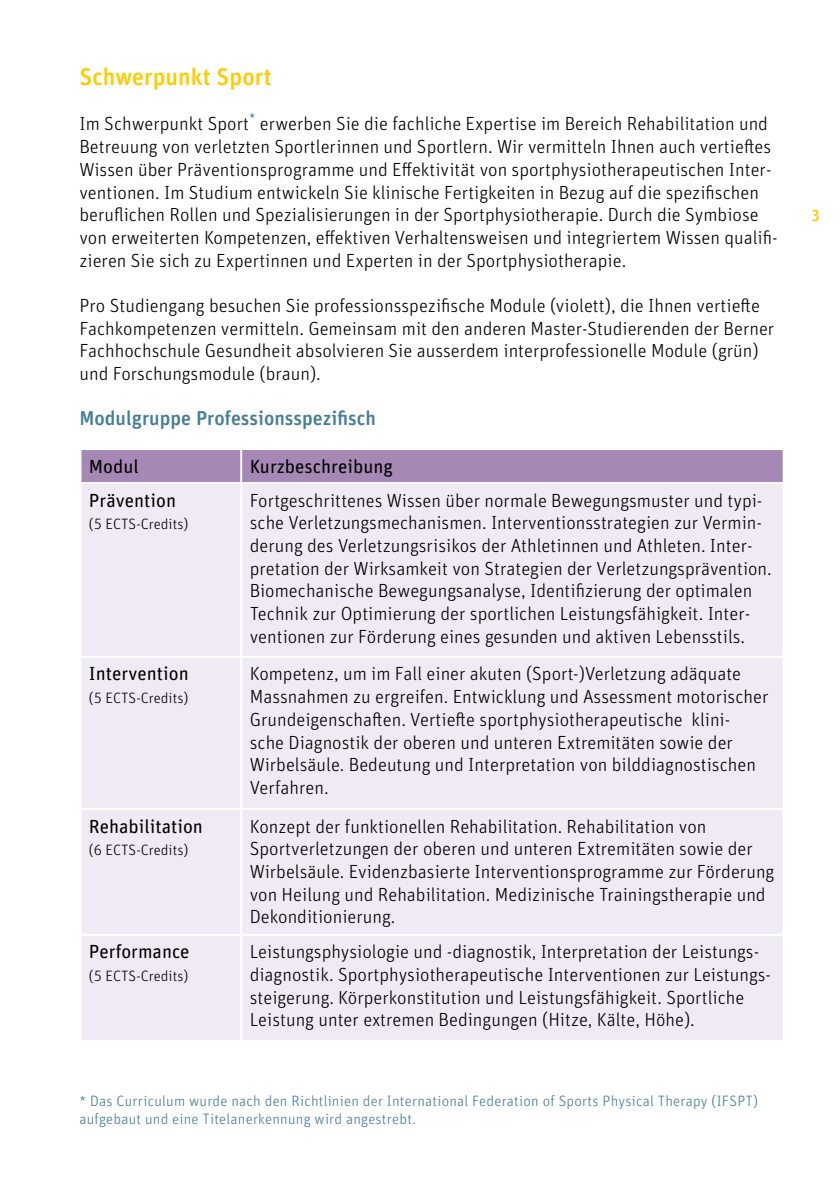
<style>
.page{position:relative;width:840px;height:1191px;background:#fff}
.page>*{position:absolute;margin:0;border:0;box-sizing:border-box;transform-origin:0 0}
.Titel_Innenseiten{font:500 24px "Unit Rounded Pro";color:#fc0}
.Untertitel{font:500 20px "Unit Rounded Pro";color:#467d95}
.Tabelle{font:300 19px/22.6px "Unit Rounded Pro";color:#000}
.Fliesstext{font:300 19px/22.6px "Unit Rounded Pro";color:#000}
.Tabelle-2{font:19px "Unit Rounded Pro";color:#000}
.t1{font:500 16px "Unit Rounded Pro";color:#fc0}
.Fussnote_ohne_Aufzäh{font:300 15px/18.2px "Unit Rounded Pro";letter-spacing:.015em;color:#467d95}
.Tabelle-3{font:300 15px "Unit Rounded Pro";color:#000}
</style>
<div class="page">
<div style="left:81px;top:450px;width:701px;height:32px;background:#a588b3"></div>
<div style="left:81px;top:484px;width:701px;height:556px;background:#efeaf4"></div>
<hr style="left:240px;top:450px;width:2px;height:32px;background:#fff">
<hr style="left:240px;top:484px;width:2px;height:172px;background:#fff">
<hr style="left:79px;top:656px;width:162px;height:2px;background:#fff">
<hr style="left:241px;top:656px;width:543px;height:2px;background:#fff">
<hr style="left:240px;top:658px;width:2px;height:150px;background:#fff">
<hr style="left:79px;top:808px;width:162px;height:2px;background:#fff">
<hr style="left:241px;top:808px;width:543px;height:2px;background:#fff">
<hr style="left:240px;top:810px;width:2px;height:123px;background:#fff">
<hr style="left:79px;top:933px;width:162px;height:2px;background:#fff">
<hr style="left:241px;top:933px;width:543px;height:2px;background:#fff">
<hr style="left:240px;top:935px;width:2px;height:105px;background:#fff">
<p class="Titel_Innenseiten" style="left:79px;top:60px;width:194px">Schwerpunkt Sport</p>
<p class="Fliesstext" style="left:79px;top:112px;width:699px">Im Schwerpunkt Sport<sup>*</sup> erwerben Sie die fachliche Expertise im Bereich Rehabilitation und Betreuung von verletzten Sportlerinnen und Sportlern. Wir vermitteln Ihnen auch vertieftes Wissen über Präventionsprogramme und Effektivität von sportphysiotherapeutischen Inter&shy;ventionen. Im Studium entwickeln Sie klinische Fertigkeiten in Bezug auf die spezifischen beruflichen Rollen und Spezialisierungen in der Sportphysiotherapie. Durch die Symbiose von erweiterten Kompetenzen, effektiven Verhaltensweisen und integriertem Wissen qualifi&shy;zieren Sie sich zu Expertinnen und Experten in der Sportphysiotherapie.</p>
<p class="Fliesstext" style="left:79px;top:294px;width:696px">Pro Studiengang besuchen Sie professionsspezifische Module (violett), die Ihnen vertiefte Fachkompetenzen vermitteln. Gemeinsam mit den anderen Master-Studierenden der Berner Fachhochschule Gesundheit absolvieren Sie ausserdem interprofessionelle Module (grün) und Forschungsmodule (braun).</p>
<p class="Untertitel" style="left:79px;top:404px;width:298px">Modulgruppe Professionsspezifisch</p>
<p class="Tabelle-2" style="left:89px;top:453px;width:51px">Modul</p>
<p class="Tabelle-2" style="left:249px;top:453px;width:145px">Kurzbeschreibung</p>
<p class="Tabelle-2" style="left:89px;top:487px;width:89px">Prävention</p>
<p class="Tabelle-3" style="left:89px;top:514px;width:101px">(5 ECTS-Credits)</p>
<p class="Tabelle" style="left:249px;top:488px;width:523px">Fortgeschrittenes Wissen über normale Bewegungsmuster und typi&shy;sche Verletzungsmechanismen. Interventionsstrategien zur Vermin&shy;derung des Verletzungsrisikos der Athletinnen und Athleten. Inter&shy;pretation der Wirksamkeit von Strategien der Verletzungsprävention.<br>Biomechanische Bewegungsanalyse, Identifizierung der optimalen Technik zur Optimierung der sportlichen Leistungsfähigkeit. Inter&shy;ventionen zur Förderung eines gesunden und aktiven Lebensstils.</p>
<p class="Tabelle-2" style="left:89px;top:661px;width:101px">Intervention</p>
<p class="Tabelle-3" style="left:89px;top:688px;width:101px">(5 ECTS-Credits)</p>
<p class="Tabelle" style="left:249px;top:662px;width:520px">Kompetenz, um im Fall einer akuten (Sport-)Verletzung adäquate Massnahmen zu ergreifen. Entwicklung und Assessment motorischer Grundeigenschaften. Vertiefte sportphysiotherapeutische klini&shy;sche Diagnostik der oberen und unteren Extremitäten sowie der Wirbelsäule. Bedeutung und Interpretation von bilddiagnostischen Verfahren.</p>
<p class="Tabelle-2" style="left:89px;top:813px;width:115px">Rehabilitation</p>
<p class="Tabelle-3" style="left:89px;top:840px;width:101px">(6 ECTS-Credits)</p>
<p class="Tabelle" style="left:249px;top:814px;width:526px">Konzept der funktionellen Rehabilitation. Rehabilitation von Sportverletzungen der oberen und unteren Extremitäten sowie der Wirbelsäule. Evidenzbasierte Interventionsprogramme zur Förderung von Heilung und Rehabilitation. Medizinische Trainingstherapie und Dekonditionierung.</p>
<p class="Tabelle-2" style="left:89px;top:938px;width:102px">Performance</p>
<p class="Tabelle-3" style="left:89px;top:966px;width:101px">(5 ECTS-Credits)</p>
<p class="Tabelle" style="left:249px;top:940px;width:522px">Leistungsphysiologie und -diagnostik, Interpretation der Leistungs&shy;diagnostik. Sportphysiotherapeutische Interventionen zur Leistungs&shy;steigerung. Körperkonstitution und Leistungsfähigkeit. Sportliche Leistung unter extremen Bedingungen (Hitze, Kälte, Höhe).</p>
<p class="Fussnote_ohne_Aufzäh" style="left:79px;top:1091px;width:679px">* Das Curriculum wurde nach den Richtlinien der International Federation of Sports Physical Therapy (IFSPT) aufgebaut und eine Titelanerkennung wird angestrebt.</p>
<p class="t1" style="left:810px;top:204px;width:10px">3</p>
</div>
